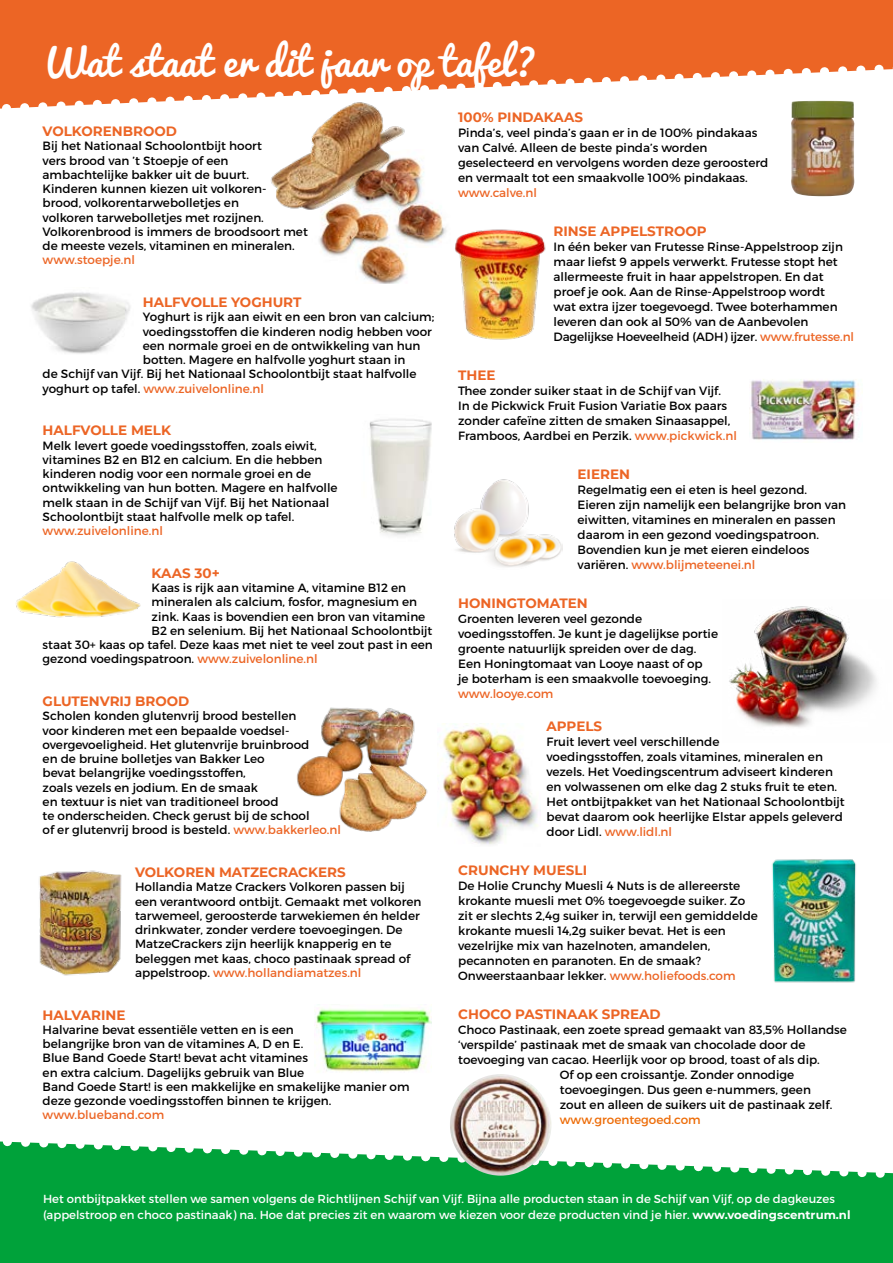
<style>
.page{position:relative;width:893px;height:1263px;background:#fff}
.page>*{position:absolute;margin:0;border:0;box-sizing:border-box;transform-origin:0 0}
.t1{font:39.15px "Pacifico";color:#fff}
.t2{font:700 13.5px "Montserrat";color:#ec6525}
.t3{font:12px/15px "Montserrat";color:#000}
.t4{font:12px "Montserrat";color:#ec6525}
.t5{font:12px "Montserrat";color:#ed6b06}
.t6{font:11.7px/16px "Montserrat";color:#fff}
.s1{color:#000}
.s2{color:#ec6525}
.s3{font-weight:700}
</style>
<div class="page">
<div style="left:0;top:1173px;width:893px;height:90px;background:#00a23a"></div>
<svg style="left:0;top:1132px;width:890px;height:50px"></svg>
<div style="left:0;top:0;width:893px;height:58px;background:#ec6525"></div>
<svg style="left:0;top:58px;width:893px;height:51px"></svg>
<img style="left:454px;top:479px;width:109px;height:88px">
<img style="left:316px;top:1008px;width:115px;height:64px">
<img style="left:39px;top:870px;width:83px;height:106px">
<img style="left:791px;top:101px;width:63px;height:95px">
<img style="left:751px;top:379px;width:108px;height:61px">
<img style="left:455px;top:229px;width:91px;height:111px">
<img style="left:729px;top:606px;width:148px;height:121px">
<img style="left:264px;top:102px;width:147px;height:107px">
<img style="left:304px;top:201px;width:102px;height:83px">
<img style="left:338px;top:150px;width:109px;height:98px">
<img style="left:297px;top:707px;width:131px;height:125px">
<img style="left:772px;top:859px;width:84px;height:124px">
<img style="left:450px;top:1074px;width:101px;height:101px;border-radius:51px">
<img style="left:441px;top:723px;width:97px;height:122px">
<img style="left:16px;top:561px;width:125px;height:57px">
<img style="left:369px;top:419px;width:63px;height:117px">
<img style="left:31px;top:292px;width:99px;height:62px">
<h1 class="t1" style="left:40px;top:41px;width:498px">Wat staat er dit jaar op tafel?</h1>
<p class="t2" style="left:43px;top:122px;width:136px">VOLKORENBROOD</p>
<p class="t3" style="left:43px;top:139px;width:267px;line-height:14.2px">Bij het Nationaal Schoolontbijt hoort<br>vers brood van ’t Stoepje of een ambachtelijke bakker uit de buurt.<br>Kinderen kunnen kiezen uit volkoren&shy;brood, volkorentarwebolletjes en<br>volkoren tarwebolletjes met rozijnen.<br>Volkorenbrood is immers de broodsoort met de meeste vezels, vitaminen en mineralen.</p>
<p class="t4" style="left:43px;top:253px;width:94px">www.stoepje.nl</p>
<p class="t2" style="left:143px;top:293px;width:160px">HALFVOLLE YOGHURT</p>
<p class="t3" style="left:143px;top:310px;width:293px">Yoghurt is rijk aan eiwit en een bron van calcium;</p>
<p class="t3" style="left:143px;top:324px;width:291px">voedingsstoffen die kinderen nodig hebben voor</p>
<p class="t3" style="left:143px;top:338px;width:279px">een normale groei en de ontwikkeling van hun</p>
<p class="t3" style="left:143px;top:352px;width:264px">botten. Magere en halfvolle yoghurt staan in</p>
<p class="t3" style="left:43px;top:366px;width:375px">de Schijf van Vijf. Bij het Nationaal Schoolontbijt staat halfvolle</p>
<p class="t4" style="left:43px;top:381px;width:223px"><span class="s1">yoghurt op tafel.</span> www.zuivelonline.nl</p>
<p class="t2" style="left:43px;top:421px;width:130px">HALFVOLLE MELK</p>
<p class="t3" style="left:43px;top:438px;width:297px;line-height:14.2px">Melk levert goede voedingsstoffen, zoals eiwit, vitamines B2 en B12 en calcium. En die hebben kinderen nodig voor een normale groei en de ontwikkeling van hun botten. Magere en halfvolle melk staan in de Schijf van Vijf. Bij het Nationaal Schoolontbijt staat halfvolle melk op tafel.</p>
<p class="t4" style="left:43px;top:523px;width:122px">www.zuivelonline.nl</p>
<p class="t2" style="left:152px;top:563px;width:70px">KAAS 30+</p>
<p class="t3" style="left:152px;top:580px;width:256px">Kaas is rijk aan vitamine A, vitamine B12 en</p>
<p class="t3" style="left:152px;top:595px;width:267px">mineralen als calcium, fosfor, magnesium en</p>
<p class="t3" style="left:152px;top:609px;width:275px">zink. Kaas is bovendien een bron van vitamine</p>
<p class="t3" style="left:152px;top:623px;width:282px">B2 en selenium. Bij het Nationaal Schoolontbijt</p>
<p class="t3" style="left:43px;top:637px;width:392px">staat 30+ kaas op tafel. Deze kaas met niet te veel zout past in een</p>
<p class="t3" style="left:43px;top:651px;width:277px">gezond voedingspatroon. <span class="s2">www.zuivelonline.nl</span></p>
<p class="t2" style="left:43px;top:692px;width:148px">GLUTENVRIJ BROOD</p>
<p class="t3" style="left:43px;top:709px;width:300px;line-height:14.2px">Scholen konden glutenvrij brood bestellen<br>voor kinderen met een bepaalde voedsel&shy;overgevoeligheid. Het glutenvrije bruinbrood<br>en de bruine bolletjes van Bakker Leo<br>bevat belangrijke voedingsstoffen,<br>zoals vezels en jodium. En de smaak<br>en textuur is niet van traditioneel brood<br>te onderscheiden. Check gerust bij de school<br>of er glutenvrij brood is besteld. <span class="s2">www.bakkerleo.nl</span></p>
<p class="t2" style="left:135px;top:863px;width:212px">VOLKOREN MATZECRACKERS</p>
<p class="t3" style="left:135px;top:880px;width:288px;line-height:14.2px">Hollandia Matze Crackers Volkoren passen bij een verantwoord ontbijt. Gemaakt met volkoren tarwemeel, geroosterde tarwekiemen én helder drinkwater, zonder verdere toevoegingen. De MatzeCrackers zijn heerlijk knapperig en te beleggen met kaas, choco pastinaak spread of appelstroop. <span class="s2">www.hollandiamatzes.nl</span></p>
<p class="t2" style="left:43px;top:1005px;width:84px">HALVARINE</p>
<p class="t3" style="left:43px;top:1022px;width:368px;line-height:14.2px">Halvarine bevat essentiële vetten en is een<br>belangrijke bron van de vitamines A, D en E.<br>Blue Band Goede Start! bevat acht vitamines<br>en extra calcium. Dagelijks gebruik van Blue<br>Band Goede Start! is een makkelijke en smakelijke manier om deze gezonde voedingsstoffen binnen te krijgen.</p>
<p class="t4" style="left:43px;top:1108px;width:123px">www.blueband.com</p>
<p class="t2" style="left:458px;top:107px;width:126px">100% PINDAKAAS</p>
<p class="t3" style="left:458px;top:125px;width:312px">Pinda’s, veel pinda’s gaan er in de 100% pindakaas van Calvé. Alleen de beste pinda’s worden geselecteerd en vervolgens worden deze geroosterd en vermaalt tot een smaakvolle 100% pindakaas.</p>
<p class="t4" style="left:458px;top:185px;width:80px">www.calve.nl</p>
<p class="t2" style="left:554px;top:221px;width:155px">RINSE APPELSTROOP</p>
<p class="t3" style="left:554px;top:239px;width:302px">In één beker van Frutesse Rinse-Appelstroop zijn maar liefst 9 appels verwerkt. Frutesse stopt het allermeeste fruit in haar appelstropen. En dat proef je ook. Aan de Rinse-Appelstroop wordt<br>wat extra ijzer toegevoegd. Twee boterhammen leveren dan ook al 50% van de Aanbevolen Dagelijkse Hoeveelheid (ADH) ijzer. <span class="s2">www.frutesse.nl</span></p>
<p class="t2" style="left:458px;top:365px;width:39px">THEE</p>
<p class="t3" style="left:458px;top:383px;width:280px">Thee zonder suiker staat in de Schijf van Vijf.<br>In de Pickwick Fruit Fusion Variatie Box paars zonder cafeïne zitten de smaken Sinaasappel, Framboos, Aardbei en Perzik. <span class="s2">www.pickwick.nl</span></p>
<p class="t2" style="left:578px;top:464px;width:54px">EIEREN</p>
<p class="t3" style="left:578px;top:482px;width:270px">Regelmatig een ei eten is heel gezond.<br>Eieren zijn namelijk een belangrijke bron van eiwitten, vitamines en mineralen en passen daarom in een gezond voedingspatroon.<br>Bovendien kun je met eieren eindeloos variëren. <span class="s2">www.blijmeteenei.nl</span></p>
<p class="t2" style="left:458px;top:593px;width:131px">HONINGTOMATEN</p>
<p class="t3" style="left:458px;top:611px;width:261px">Groenten leveren veel gezonde voedingsstoffen. Je kunt je dagelijkse portie groente natuurlijk spreiden over de dag.<br>Een Honingtomaat van Looye naast of op<br>je boterham is een smaakvolle toevoeging.</p>
<p class="t4" style="left:458px;top:686px;width:97px">www.looye.com</p>
<p class="t2" style="left:547px;top:716px;width:57px">APPELS</p>
<p class="t3" style="left:547px;top:734px;width:300px">Fruit levert veel verschillende<br>voedingsstoffen, zoals vitamines, mineralen en vezels. Het Voedingscentrum adviseert kinderen en volwassenen om elke dag 2 stuks fruit te eten.<br>Het ontbijtpakket van het Nationaal Schoolontbijt bevat daarom ook heerlijke Elstar appels geleverd door Lidl. <span class="s2">www.lidl.nl</span></p>
<p class="t2" style="left:458px;top:860px;width:130px">CRUNCHY MUESLI</p>
<p class="t3" style="left:458px;top:878px;width:301px">De Holie Crunchy Muesli 4 Nuts is de allereerste krokante muesli met 0% toegevoegde suiker. Zo zit er slechts 2,4g suiker in, terwijl een gemiddelde krokante muesli 14,2g suiker bevat. Het is een vezelrijke mix van hazelnoten, amandelen, pecannoten en paranoten. En de smaak?<br>Onweerstaanbaar lekker. <span class="s2">www.holiefoods.com</span></p>
<p class="t2" style="left:458px;top:1004px;width:204px">CHOCO PASTINAAK SPREAD</p>
<p class="t3" style="left:458px;top:1022px;width:390px">Choco Pastinaak, een zoete spread gemaakt van 83,5% Hollandse</p>
<p class="t3" style="left:458px;top:1037px;width:349px">‘verspilde’ pastinaak met de smaak van chocolade door de</p>
<p class="t3" style="left:458px;top:1052px;width:363px">toevoeging van cacao. Heerlijk voor op brood, toast of als dip.</p>
<p class="t3" style="left:560px;top:1067px;width:236px">Of op een croissantje. Zonder onnodige</p>
<p class="t3" style="left:560px;top:1082px;width:253px">toevoegingen. Dus geen e-nummers, geen</p>
<p class="t3" style="left:560px;top:1097px;width:274px">zout en alleen de suikers uit de pastinaak zelf.</p>
<p class="t5" style="left:560px;top:1112px;width:142px">www.groentegoed.com</p>
<p class="t6" style="left:43px;top:1190px;width:809px">Het ontbijtpakket stellen we samen volgens de Richtlijnen Schijf van Vijf. Bijna alle producten staan in de Schijf van Vijf, op de dagkeuzes (appelstroop en choco pastinaak) na. Hoe dat precies zit en waarom we kiezen voor deze producten vind je hier. <span class="s3">www.voedingscentrum.nl</span></p>
</div>
